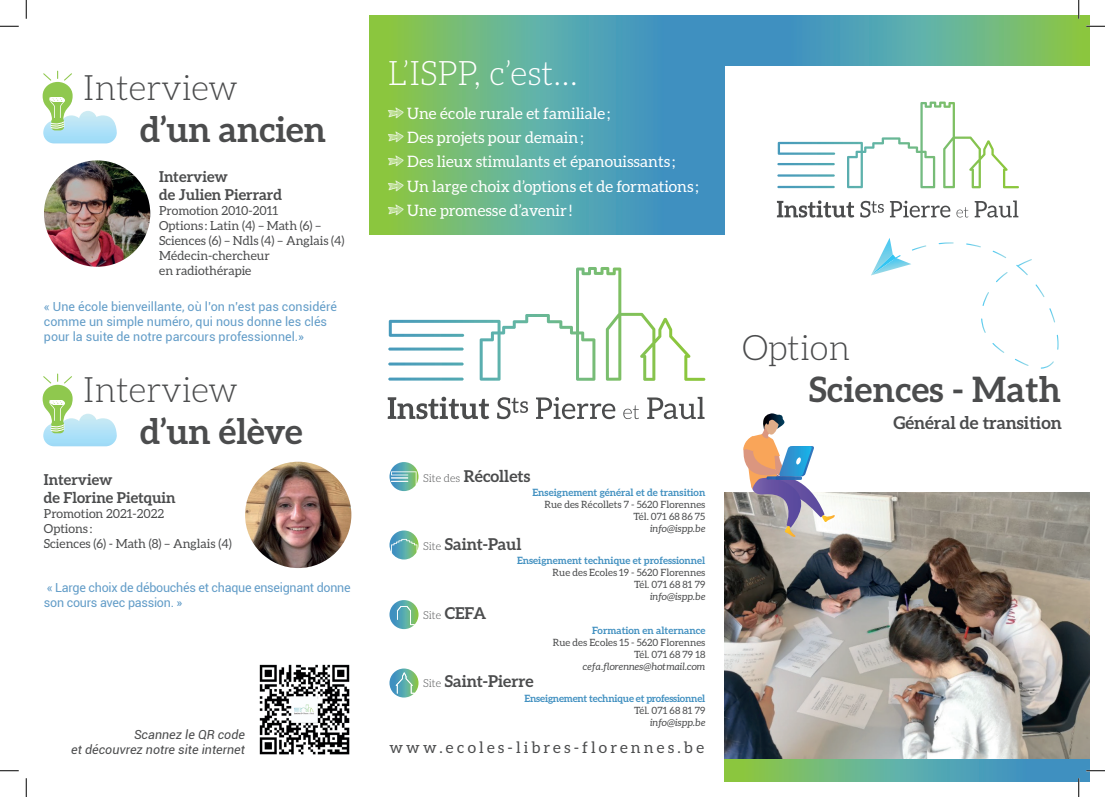
<style>
.page{position:relative;width:1105px;height:797px;background:#fff}
.page>*{position:absolute;margin:0;border:0;box-sizing:border-box;transform-origin:0 0}
.t1{font:700 35px "Aleo";color:#4b4c4d}
.t2{font:300 35px "Aleo";color:#4b4c4d}
.t3{font:300 33.75px "Aleo";color:#fff}
.t4{font:700 17.5px "Aleo";color:#4b4c4d}
.t5{font:700 16.25px "Aleo";color:#4b4c4d}
.t6{font:15.75px/24.2px "Aleo";color:#fff}
.t7{font:15.75px "Aleo";letter-spacing:.2em;color:#4b4c4d}
.t8{font:700 15px/18px "Aleo";color:#4b4c4d}
.t9{font:12.5px/15px "Aleo";color:#4b4c4d}
.t10{font:12.5px/15px "Roboto";color:#639dc8}
.t11{font:12.5px/15px "Roboto";letter-spacing:-.02em;color:#639dc8}
.t12{font:italic 12.5px/15px "Roboto";color:#4b4c4d;text-align:right}
.t13{font:300 11px "Aleo";color:#4b4c4d}
.t14{font:10px/12px "Aleo";color:#4b4c4d;text-align:right}
.t15{font:700 10px "Aleo";color:#4190c0}
.t16{font:italic 10px "Aleo";color:#4b4c4d}
.t17{font:700 10px "Aleo";letter-spacing:-.02em;color:#4190c0}
.s1{font-family:"Austie Bost Arrow Mania";font-size:22.5px}
.s2{font-weight:300;font-size:11px}
.s3{font-weight:700;font-size:16.25px}
</style>
<div class="page">
<svg style="left:43px;top:71px;width:74px;height:72px"></svg>
<svg style="left:43px;top:373px;width:74px;height:73px"></svg>
<svg style="left:777px;top:200px;width:77px;height:17px"></svg>
<svg style="left:860px;top:201px;width:24px;height:16px"></svg>
<svg style="left:890px;top:201px;width:60px;height:16px"></svg>
<svg style="left:956px;top:207px;width:12px;height:10px"></svg>
<svg style="left:975px;top:200px;width:43px;height:17px"></svg>
<hr style="left:777px;top:186px;width:58px;height:2px;background:#afd2e1">
<svg style="left:778px;top:102px;width:241px;height:86px"></svg>
<svg style="left:724px;top:16px;width:365px;height:49px;background:#5daa9a"></svg>
<svg style="left:370px;top:16px;width:354px;height:219px;background:#5fab97"></svg>
<svg style="left:389px;top:462px;width:29px;height:29px"></svg>
<svg style="left:389px;top:530px;width:29px;height:29px"></svg>
<svg style="left:389px;top:600px;width:29px;height:29px"></svg>
<svg style="left:389px;top:668px;width:29px;height:29px"></svg>
<svg style="left:388px;top:397px;width:101px;height:22px"></svg>
<svg style="left:497px;top:397px;width:31px;height:22px"></svg>
<svg style="left:536px;top:397px;width:79px;height:22px"></svg>
<svg style="left:623px;top:405px;width:16px;height:14px"></svg>
<svg style="left:647px;top:397px;width:58px;height:22px"></svg>
<svg style="left:389px;top:267px;width:316px;height:114px"></svg>
<img style="left:44px;top:160px;width:106px;height:107px;border-radius:53px">
<img style="left:245px;top:461px;width:106px;height:107px;border-radius:53px">
<img style="left:724px;top:492px;width:365px;height:267px">
<svg style="left:741px;top:413px;width:94px;height:124px"></svg>
<svg style="left:1041px;top:361px;width:13px;height:7px"></svg>
<svg style="left:1015px;top:359px;width:13px;height:7px"></svg>
<svg style="left:992px;top:343px;width:12px;height:10px"></svg>
<svg style="left:1057px;top:335px;width:2px;height:15px"></svg>
<svg style="left:981px;top:318px;width:5px;height:15px"></svg>
<svg style="left:1049px;top:308px;width:6px;height:14px"></svg>
<svg style="left:982px;top:292px;width:7px;height:14px"></svg>
<svg style="left:1035px;top:284px;width:9px;height:13px"></svg>
<svg style="left:996px;top:272px;width:12px;height:10px"></svg>
<svg style="left:1016px;top:259px;width:16px;height:16px"></svg>
<svg style="left:993px;top:251px;width:13px;height:7px"></svg>
<svg style="left:966px;top:243px;width:15px;height:4px"></svg>
<svg style="left:939px;top:242px;width:15px;height:2px"></svg>
<svg style="left:871px;top:238px;width:55px;height:37px"></svg>
<svg style="left:724px;top:759px;width:365px;height:22px;background:#5fab97"></svg>
<img style="left:259px;top:664px;width:91px;height:91px">
<svg style="left:0;top:25px;width:19px;height:2px"></svg>
<svg style="left:1086px;top:25px;width:19px;height:2px"></svg>
<svg style="left:0;top:770px;width:19px;height:1px"></svg>
<svg style="left:1086px;top:770px;width:19px;height:1px"></svg>
<svg style="left:25px;top:0;width:2px;height:19px"></svg>
<svg style="left:25px;top:778px;width:2px;height:19px"></svg>
<svg style="left:1078px;top:0;width:1px;height:19px"></svg>
<svg style="left:1078px;top:778px;width:1px;height:19px"></svg>
<h1 class="t2" style="left:83px;top:68px;width:156px">Interview</h1>
<h1 class="t1" style="left:140px;top:109px;width:188px">d’un ancien</h1>
<p class="t8" style="left:159px;top:167px;width:124px">Interview<br>de Julien Pierrard</p>
<p class="t9" style="left:159px;top:202px;width:187px">Promotion 2010-2011<br>Options : Latin (4) – Math (6) –<br>Sciences (6) – Ndls (4) – Anglais (4)<br>Médecin-chercheur<br>en radiothérapie</p>
<p class="t10" style="left:44px;top:298px;width:294px">« Une école bienveillante, où l’on n’est pas considéré comme un simple numéro, qui nous donne les clés pour la suite de notre parcours professionnel.»</p>
<h1 class="t2" style="left:83px;top:371px;width:156px">Interview</h1>
<h1 class="t1" style="left:140px;top:411px;width:164px">d’un élève</h1>
<p class="t8" style="left:44px;top:470px;width:133px">Interview<br>de Florine Pietquin</p>
<p class="t9" style="left:44px;top:506px;width:189px">Promotion 2021-2022<br>Options :<br>Sciences (6) - Math (8) – Anglais (4)</p>
<p class="t11" style="left:44px;top:579px;width:308px">« Large choix de débouchés et chaque enseignant donne son cours avec passion. »</p>
<p class="t12" style="left:71px;top:726px;width:175px">Scannez le QR code<br>et découvrez notre site internet</p>
<h2 class="t3" style="left:388px;top:55px;width:192px">L’ISPP, c’est…</h2>
<p class="t6" style="left:388px;top:101px;width:313px"><span class="s1">Q</span> Une école rurale et familiale ;<br><span class="s1">Q</span> Des projets pour demain ;<br><span class="s1">Q</span> Des lieux stimulants et épanouissants ;<br><span class="s1">Q</span> Un large choix d’options et de formations ; <span class="s1">Q</span> Une promesse d’avenir !</p>
<h3 class="t5" style="left:444px;top:467px;width:88px"><span class="s2">des</span> Récollets</h3>
<h3 class="t5" style="left:423px;top:467px;width:100px"><span class="s2">Site</span> Saint-Paul</h3>
<p class="t15" style="left:532px;top:486px;width:174px">Enseignement général et de transition</p>
<p class="t14" style="left:545px;top:498px;width:162px">Rue des Récollets 7 - 5620 Florennes<br>Tél. 071 68 86 75</p>
<p class="t16" style="left:650px;top:522px;width:57px">info@ispp.be</p>
<p class="t15" style="left:517px;top:555px;width:190px">Enseignement technique et professionnel</p>
<p class="t14" style="left:553px;top:566px;width:154px">Rue des Ecoles 19 - 5620 Florennes<br>Tél. 071 68 81 79</p>
<p class="t16" style="left:650px;top:591px;width:57px">info@ispp.be</p>
<p class="t15" style="left:592px;top:624px;width:115px">Formation en alternance</p>
<p class="t14" style="left:553px;top:636px;width:154px">Rue des Ecoles 15 - 5620 Florennes<br>Tél. 071 68 79 18</p>
<p class="t16" style="left:583px;top:660px;width:124px">cefa.florennes@hotmail.com</p>
<p class="t17" style="left:525px;top:693px;width:182px">Enseignement technique et professionnel</p>
<p class="t14" style="left:634px;top:704px;width:73px">Tél. 071 68 81 79</p>
<p class="t16" style="left:650px;top:717px;width:57px">info@ispp.be</p>
<h3 class="t5" style="left:423px;top:530px;width:101px"><span class="s2">Site du</span> Château</h3>
<h3 class="t5" style="left:423px;top:534px;width:100px"><span class="s2">Site</span> Saint-Paul</h3>
<h3 class="t5" style="left:423px;top:597px;width:101px"><span class="s2">Site du</span> Château</h3>
<p class="t13" style="left:423px;top:609px;width:65px">Site <span class="s3">CEFA</span></p>
<h3 class="t5" style="left:445px;top:670px;width:43px">CEFA</h3>
<h3 class="t5" style="left:423px;top:672px;width:112px"><span class="s2">Site</span> Saint-Pierre</h3>
<p class="t7" style="left:389px;top:738px;width:316px">www.ecoles-libres-florennes.be</p>
<h3 class="t5" style="left:423px;top:739px;width:112px"><span class="s2">Site</span> Saint-Pierre</h3>
<h1 class="t2" style="left:742px;top:329px;width:110px">Option</h1>
<h1 class="t1" style="left:809px;top:369px;width:253px">Sciences - Math</h1>
<h3 class="t4" style="left:893px;top:412px;width:170px">Général de transition</h3>
</div>
